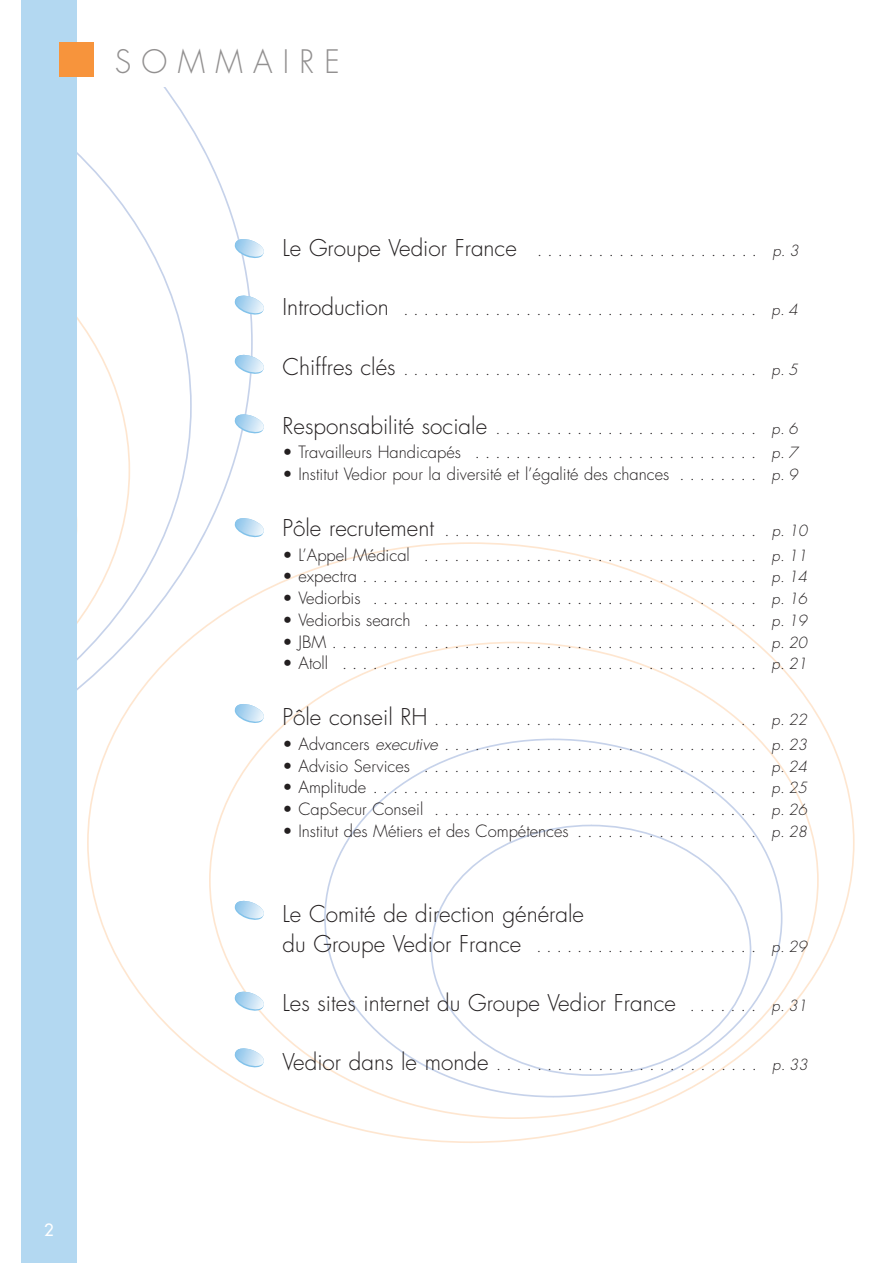
<style>
.page{position:relative;width:893px;height:1263px;background:#fff}
.page>*{position:absolute;margin:0;border:0;box-sizing:border-box;transform-origin:0 0}
.t1{font:300 31.5px "Futura";letter-spacing:.34em;color:#929090;scale:.96 1}
.t2{font:300 22.5px "Futura";color:#231f20}
.t3{font:300 16.5px "Futura";color:#231f20}
.t4{font:italic 300 16.5px "Futura";color:#231f20}
.t5{font:16.5px "Futura";color:#fff}
.s1{font-size:22.5px}
.s2{font-style:italic;font-size:15px}
.s3{font-style:normal}
.s4{font-size:15px}
.s5{font-size:16.5px}
</style>
<div class="page">
<svg style="left:192px;top:127px;width:61px;height:415px"></svg>
<svg style="left:77px;top:87px;width:115px;height:455px"></svg>
<svg style="left:77px;top:166px;width:53px;height:525px"></svg>
<svg style="left:87px;top:542px;width:768px;height:601px"></svg>
<svg style="left:209px;top:642px;width:610px;height:477px"></svg>
<svg style="left:324px;top:738px;width:458px;height:359px"></svg>
<svg style="left:431px;top:825px;width:320px;height:251px"></svg>
<div style="left:21px;top:0;width:56px;height:1263px;background:#b3d8f1"></div>
<div style="left:60px;top:43px;width:34px;height:34px;background:#f7943c"></div>
<svg style="left:234px;top:354px;width:30px;height:21px"></svg>
<svg style="left:234px;top:413px;width:30px;height:21px"></svg>
<svg style="left:234px;top:517px;width:30px;height:21px"></svg>
<svg style="left:234px;top:703px;width:31px;height:21px"></svg>
<svg style="left:234px;top:900px;width:31px;height:21px"></svg>
<svg style="left:234px;top:990px;width:31px;height:22px"></svg>
<svg style="left:234px;top:1047px;width:31px;height:21px"></svg>
<svg style="left:234px;top:294px;width:30px;height:22px"></svg>
<svg style="left:234px;top:238px;width:30px;height:21px"></svg>
<h1 class="t1" style="left:115px;top:47px;width:236px">SOMMAIRE</h1>
<p class="t5" style="left:44px;top:1222px;width:11px">2</p>
<p class="t3" style="left:283px;top:243px;width:518px"><span class="s1">Le Groupe Vedior France</span> . . . . . . . . . . . . . . . . . . . . . . <span class="s2">p. 3</span></p>
<p class="t3" style="left:283px;top:302px;width:517px"><span class="s1">Introduction</span> . . . . . . . . . . . . . . . . . . . . . . . . . . . . . . . . . . . <span class="s2">p. 4</span></p>
<p class="t3" style="left:283px;top:361px;width:517px"><span class="s1">Chiffres clés</span> . . . . . . . . . . . . . . . . . . . . . . . . . . . . . . . . . . . <span class="s2">p. 5</span></p>
<p class="t3" style="left:283px;top:420px;width:517px"><span class="s1">Responsabilité sociale</span> . . . . . . . . . . . . . . . . . . . . . . . . . . <span class="s2">p. 6</span></p>
<p class="t3" style="left:283px;top:445px;width:517px">• Travailleurs Handicapés . . . . . . . . . . . . . . . . . . . . . . . . . . . . <span class="s2">p. 7</span></p>
<p class="t3" style="left:283px;top:466px;width:517px">• Institut Vedior pour la diversité et l’égalité des chances . . . . . . . . <span class="s2">p. 9</span></p>
<p class="t3" style="left:283px;top:523px;width:526px"><span class="s1">Pôle recrutement</span> . . . . . . . . . . . . . . . . . . . . . . . . . . . . . . . <span class="s2">p. 10</span></p>
<p class="t3" style="left:283px;top:547px;width:526px">• L’Appel Médical . . . . . . . . . . . . . . . . . . . . . . . . . . . . . . . . . <span class="s2">p. 11</span></p>
<p class="t3" style="left:283px;top:569px;width:526px">• expectra . . . . . . . . . . . . . . . . . . . . . . . . . . . . . . . . . . . . . . . <span class="s2">p. 14</span></p>
<p class="t3" style="left:283px;top:590px;width:526px">• Vediorbis . . . . . . . . . . . . . . . . . . . . . . . . . . . . . . . . . . . . . . <span class="s2">p. 16</span></p>
<p class="t3" style="left:283px;top:612px;width:526px">• Vediorbis search . . . . . . . . . . . . . . . . . . . . . . . . . . . . . . . . . <span class="s2">p. 19</span></p>
<p class="t3" style="left:283px;top:634px;width:526px">• JBM . . . . . . . . . . . . . . . . . . . . . . . . . . . . . . . . . . . . . . . . . . <span class="s2">p. 20</span></p>
<p class="t3" style="left:283px;top:656px;width:526px">• Atoll . . . . . . . . . . . . . . . . . . . . . . . . . . . . . . . . . . . . . . . . . <span class="s2">p. 21</span></p>
<p class="t3" style="left:283px;top:712px;width:526px"><span class="s1">Pôle conseil RH</span> . . . . . . . . . . . . . . . . . . . . . . . . . . . . . . . . <span class="s2">p. 22</span></p>
<p class="t4" style="left:283px;top:736px;width:526px"><span class="s3">• Advancers</span> executive . . . . . . . . . . . . . . . . . . . . . . . . . . . . . . . <span class="s4">p. 23</span></p>
<p class="t3" style="left:283px;top:758px;width:526px">• Advisio Services . . . . . . . . . . . . . . . . . . . . . . . . . . . . . . . . . <span class="s2">p. 24</span></p>
<p class="t3" style="left:283px;top:780px;width:526px">• Amplitude . . . . . . . . . . . . . . . . . . . . . . . . . . . . . . . . . . . . . . <span class="s2">p. 25</span></p>
<p class="t3" style="left:283px;top:801px;width:526px">• CapSecur Conseil . . . . . . . . . . . . . . . . . . . . . . . . . . . . . . . . <span class="s2">p. 26</span></p>
<p class="t3" style="left:283px;top:823px;width:526px">• Institut des Métiers et des Compétences . . . . . . . . . . . . . . . . . . <span class="s2">p. 28</span></p>
<h2 class="t2" style="left:283px;top:904px;width:303px">Le Comité de direction générale</h2>
<p class="t3" style="left:283px;top:938px;width:526px"><span class="s1">du Groupe Vedior France</span> . . . . . . . . . . . . . . . . . . . . . . <span class="s2">p. 29</span></p>
<h2 class="t2" style="left:283px;top:992px;width:526px">Les sites internet du Groupe Vedior France <span class="s5">. . . . . . .</span> <span class="s2">p. 31</span></h2>
<p class="t3" style="left:283px;top:1057px;width:527px"><span class="s1">Vedior dans le monde</span> . . . . . . . . . . . . . . . . . . . . . . . . . . <span class="s2">p. 33</span></p>
</div>
